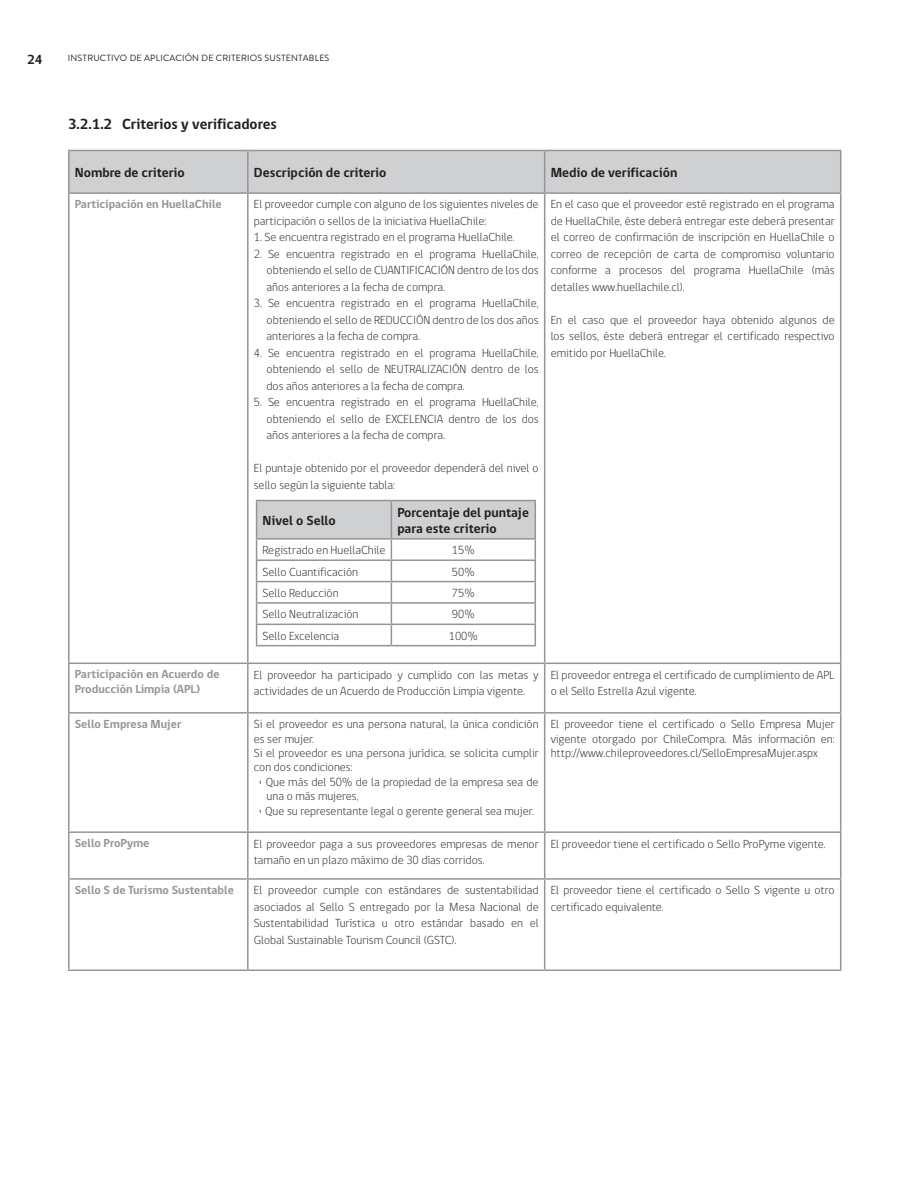
<style>
.page{position:relative;width:918px;height:1188px;background:#fff}
.page>*{position:absolute;margin:0;border:0;box-sizing:border-box;transform-origin:0 0}
.t1{font:700 15px "gob CL";color:#231f20}
.t2{font:700 13.5px/16.2px "gob CL";color:#231f20}
.t3{font:300 12px/16.5px "gob CL";color:#231f20}
.t4{font:700 12px/14.4px "gob CL";color:#939598}
.t5{font:9px "Brandon Text";letter-spacing:.02em;color:#231f20}
</style>
<div class="page">
<div style="left:70px;top:151px;width:770px;height:41px;background:#cfd0d2"></div>
<hr style="left:68px;top:150px;width:180px;height:1px;background:#939598">
<hr style="left:68px;top:151px;width:2px;height:41px;background:#939598">
<hr style="left:248px;top:150px;width:297px;height:1px;background:#939598">
<hr style="left:545px;top:150px;width:296px;height:1px;background:#939598">
<hr style="left:68px;top:194px;width:2px;height:469px;background:#939598">
<hr style="left:68px;top:664px;width:2px;height:48px;background:#939598">
<hr style="left:68px;top:712px;width:180px;height:2px;background:#939598">
<hr style="left:68px;top:714px;width:2px;height:117px;background:#939598">
<hr style="left:248px;top:712px;width:297px;height:2px;background:#939598">
<hr style="left:545px;top:712px;width:296px;height:2px;background:#939598">
<hr style="left:68px;top:831px;width:180px;height:2px;background:#939598">
<hr style="left:68px;top:833px;width:2px;height:45px;background:#939598">
<hr style="left:248px;top:831px;width:297px;height:2px;background:#939598">
<hr style="left:545px;top:831px;width:296px;height:2px;background:#939598">
<hr style="left:68px;top:878px;width:180px;height:2px;background:#939598">
<hr style="left:68px;top:880px;width:2px;height:90px;background:#939598">
<hr style="left:248px;top:878px;width:297px;height:2px;background:#939598">
<hr style="left:545px;top:878px;width:296px;height:2px;background:#939598">
<hr style="left:68px;top:970px;width:180px;height:1px;background:#939598">
<hr style="left:248px;top:970px;width:297px;height:1px;background:#939598">
<hr style="left:545px;top:970px;width:296px;height:1px;background:#939598">
<hr style="left:247px;top:151px;width:2px;height:41px;background:#939598">
<hr style="left:544px;top:151px;width:1px;height:41px;background:#939598">
<hr style="left:840px;top:151px;width:1px;height:41px;background:#939598">
<hr style="left:68px;top:192px;width:180px;height:2px;background:#939598">
<hr style="left:248px;top:192px;width:297px;height:2px;background:#939598">
<hr style="left:247px;top:194px;width:2px;height:469px;background:#939598">
<hr style="left:545px;top:192px;width:296px;height:2px;background:#939598">
<hr style="left:544px;top:194px;width:1px;height:469px;background:#939598">
<hr style="left:840px;top:194px;width:1px;height:469px;background:#939598">
<hr style="left:68px;top:663px;width:180px;height:1px;background:#939598">
<hr style="left:248px;top:663px;width:297px;height:1px;background:#939598">
<hr style="left:247px;top:664px;width:2px;height:48px;background:#939598">
<hr style="left:545px;top:663px;width:296px;height:1px;background:#939598">
<hr style="left:544px;top:664px;width:1px;height:48px;background:#939598">
<hr style="left:840px;top:664px;width:1px;height:48px;background:#939598">
<hr style="left:247px;top:714px;width:2px;height:117px;background:#939598">
<hr style="left:544px;top:714px;width:1px;height:117px;background:#939598">
<hr style="left:840px;top:714px;width:1px;height:117px;background:#939598">
<hr style="left:247px;top:833px;width:2px;height:45px;background:#939598">
<hr style="left:544px;top:833px;width:1px;height:45px;background:#939598">
<hr style="left:840px;top:833px;width:1px;height:45px;background:#939598">
<hr style="left:247px;top:880px;width:2px;height:90px;background:#939598">
<hr style="left:544px;top:880px;width:1px;height:90px;background:#939598">
<hr style="left:840px;top:880px;width:1px;height:90px;background:#939598">
<hr style="left:256px;top:500px;width:135px;height:1px;background:#939598">
<hr style="left:391px;top:500px;width:145px;height:1px;background:#939598">
<hr style="left:256px;top:645px;width:135px;height:1px;background:#939598">
<hr style="left:391px;top:645px;width:145px;height:1px;background:#939598">
<svg style="left:256px;top:501px;width:280px;height:144px"></svg>
<p class="t2" style="left:27px;top:52px;width:17px">24</p>
<p class="t5" style="left:68px;top:51px;width:263px">INSTRUCTIVO DE APLICACIÓN DE CRITERIOS SUSTENTABLES</p>
<p class="t1" style="left:68px;top:114px;width:210px">3.2.1.2 Criterios y verificadores</p>
<p class="t2" style="left:75px;top:165px;width:111px">Nombre de criterio</p>
<p class="t2" style="left:254px;top:165px;width:134px">Descripción de criterio</p>
<p class="t2" style="left:551px;top:165px;width:128px">Medio de verificación</p>
<p class="t4" style="left:75px;top:197px;width:148px">Participación en HuellaChile</p>
<p class="t3" style="left:254px;top:197px;width:286px">El proveedor cumple con alguno de los siguientes niveles de participación o sellos de la iniciativa HuellaChile:</p>
<p class="t3" style="left:254px;top:230px;width:262px">1. Se encuentra registrado en el programa HuellaChile.</p>
<p class="t3" style="left:267px;top:246px;width:274px;text-align:justify;text-indent:-13px">2. Se encuentra registrado en el programa HuellaChile, obteniendo el sello de CUANTIFICACIÓN dentro de los dos años anteriores a la fecha de compra.</p>
<p class="t3" style="left:267px;top:296px;width:274px;text-align:justify;text-indent:-13px">3. Se encuentra registrado en el programa HuellaChile, obteniendo el sello de REDUCCIÓN dentro de los dos años anteriores a la fecha de compra.</p>
<p class="t3" style="left:267px;top:345px;width:274px;text-align:justify;text-indent:-13px">4. Se encuentra registrado en el programa HuellaChile, obteniendo el sello de NEUTRALIZACIÓN dentro de los dos años anteriores a la fecha de compra.</p>
<p class="t3" style="left:267px;top:395px;width:274px;text-align:justify;text-indent:-13px">5. Se encuentra registrado en el programa HuellaChile, obteniendo el sello de EXCELENCIA dentro de los dos años anteriores a la fecha de compra.</p>
<p class="t3" style="left:254px;top:461px;width:286px">El puntaje obtenido por el proveedor dependerá del nivel o sello según la siguiente tabla:</p>
<p class="t3" style="left:551px;top:197px;width:286px;text-align:justify">En el caso que el proveedor esté registrado en el programa de HuellaChile, éste deberá entregar este deberá presentar el correo de confirmación de inscripción en HuellaChile o correo de recepción de carta de compromiso voluntario conforme a procesos del programa HuellaChile (más detalles www.huellachile.cl).</p>
<p class="t3" style="left:551px;top:312px;width:286px;text-align:justify">En el caso que el proveedor haya obtenido algunos de los sellos, éste deberá entregar el certificado respectivo emitido por HuellaChile.</p>
<p class="t2" style="left:263px;top:512px;width:75px">Nivel o Sello</p>
<p class="t2" style="left:397px;top:504px;width:133px">Porcentaje del puntaje para este criterio</p>
<p class="t3" style="left:263px;top:542px;width:124px">Registrado en HuellaChile</p>
<p class="t3" style="left:452px;top:542px;width:24px">15%</p>
<p class="t3" style="left:263px;top:564px;width:97px">Sello Cuantificación</p>
<p class="t3" style="left:452px;top:564px;width:24px">50%</p>
<p class="t3" style="left:263px;top:585px;width:77px">Sello Reducción</p>
<p class="t3" style="left:452px;top:585px;width:24px">75%</p>
<p class="t3" style="left:263px;top:606px;width:97px">Sello Neutralización</p>
<p class="t3" style="left:452px;top:606px;width:24px">90%</p>
<p class="t3" style="left:263px;top:628px;width:78px">Sello Excelencia</p>
<p class="t3" style="left:449px;top:628px;width:31px">100%</p>
<p class="t4" style="left:75px;top:667px;width:146px">Participación en Acuerdo de<br>Producción Limpia (APL)</p>
<p class="t3" style="left:254px;top:667px;width:286px">El proveedor ha participado y cumplido con las metas y actividades de un Acuerdo de Producción Limpia vigente.</p>
<p class="t3" style="left:551px;top:667px;width:286px">El proveedor entrega el certificado de cumplimiento de APL o el Sello Estrella Azul vigente.</p>
<p class="t4" style="left:75px;top:717px;width:108px">Sello Empresa Mujer</p>
<p class="t3" style="left:254px;top:717px;width:286px;line-height:14.4px">Si el proveedor es una persona natural, la única condición es ser mujer.<br>Si el proveedor es una persona jurídica, se solicita cumplir con dos condiciones:</p>
<p class="t3" style="left:267px;top:775px;width:274px;line-height:14.4px;text-indent:-9px">• Que más del 50% de la propiedad de la empresa sea de una o más mujeres,</p>
<p class="t3" style="left:258px;top:803px;width:277px">• Que su representante legal o gerente general sea mujer.</p>
<p class="t3" style="left:551px;top:717px;width:286px;line-height:14.4px;text-align:justify">El proveedor tiene el certificado o Sello Empresa Mujer vigente otorgado por ChileCompra. Más información en: http://www.chileproveedores.cl/SelloEmpresaMujer.aspx</p>
<p class="t4" style="left:75px;top:836px;width:76px">Sello ProPyme</p>
<p class="t3" style="left:254px;top:836px;width:286px">El proveedor paga a sus proveedores empresas de menor tamaño en un plazo máximo de 30 días corridos.</p>
<p class="t3" style="left:551px;top:836px;width:277px">El proveedor tiene el certificado o Sello ProPyme vigente.</p>
<p class="t4" style="left:75px;top:883px;width:161px">Sello S de Turismo Sustentable</p>
<p class="t3" style="left:254px;top:882px;width:286px;text-align:justify">El proveedor cumple con estándares de sustentabilidad asociados al Sello S entregado por la Mesa Nacional de Sustentabilidad Turística u otro estándar basado en el Global Sustainable Tourism Council (GSTC).</p>
<p class="t3" style="left:551px;top:882px;width:286px">El proveedor tiene el certificado o Sello S vigente u otro certificado equivalente.</p>
</div>
